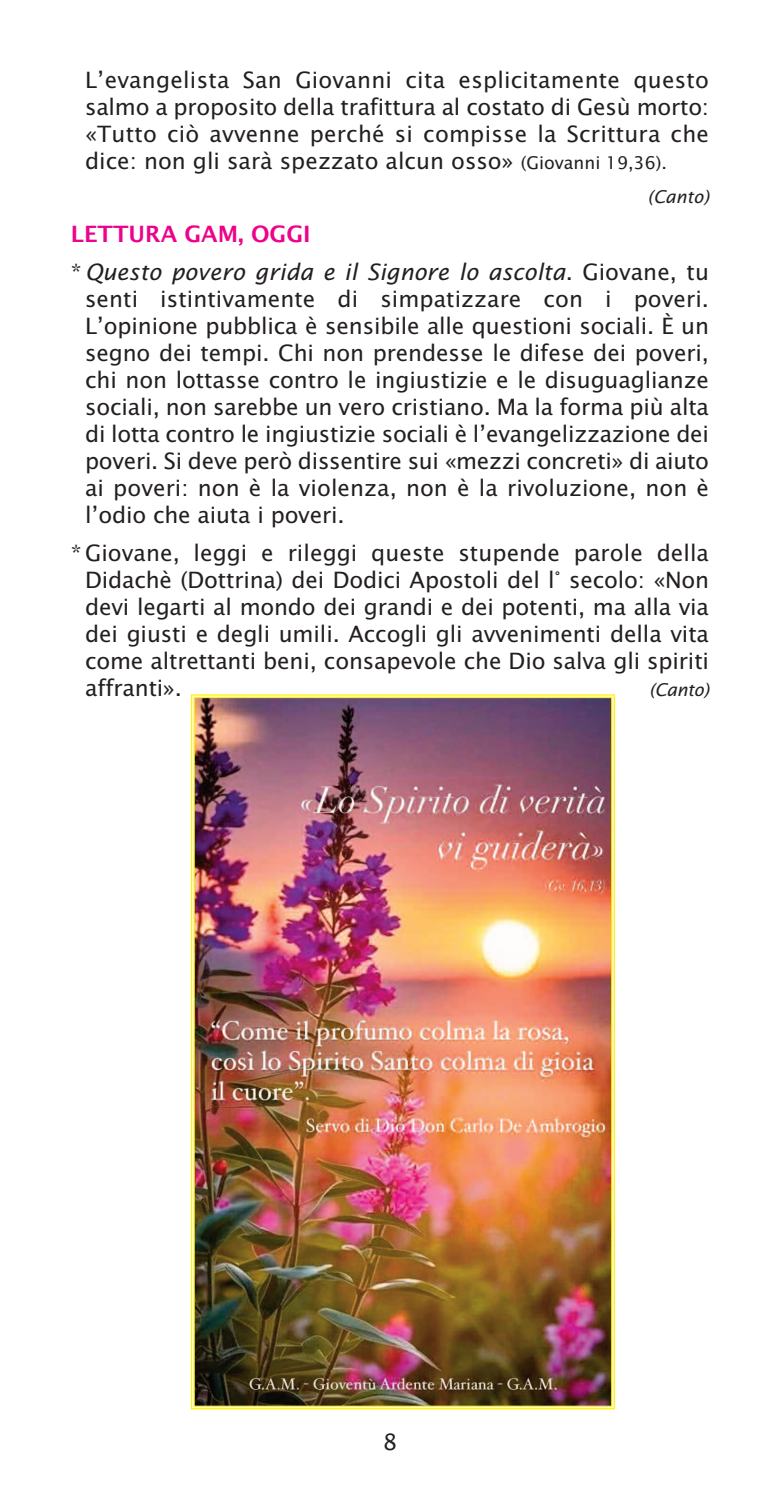
<style>
.page{position:relative;width:780px;height:1489px;background:#fff}
.page>*{position:absolute;margin:0;border:0;box-sizing:border-box;transform-origin:0 0}
.t1{font:22.5px/27px "Lucida Sans";color:#231f20;text-align:justify}
.t2{font:italic 22.5px/37.8px "Lucida Sans";letter-spacing:.005em;color:#231f20}
.t3{font:italic 17.5px "Lucida Sans";letter-spacing:-.01em;color:#231f20}
.s1{font-size:17.5px}
.s2{font-weight:600;font-style:normal;color:#ed028c}
.s3{font-style:normal}
</style>
<div class="page">
<img style="left:195px;top:699px;width:415px;height:705px">
<p class="t1" style="left:85px;top:67px;width:625px">L’evangelista San Giovanni cita esplicitamente questo salmo a proposito della trafittura al costato di Gesù morto: «Tutto ciò avvenne perché si compisse la Scrittura che dice: non gli sarà spezzato alcun osso» <span class="s1">(Giovanni 19,36).</span></p>
<p class="t3" style="left:647px;top:187px;width:63px">(Canto)</p>
<p class="t2" style="left:71px;top:215px;width:639px"><span class="s2">LETTURA GAM, OGGI<br></span><span class="s3">*</span>Questo povero grida e il Signore lo ascolta<span class="s3">. Giovane, tu</span></p>
<p class="t1" style="left:85px;top:285px;width:625px">senti istintivamente di simpatizzare con i poveri.<br>L’opinione pubblica è sensibile alle questioni sociali. È un segno dei tempi. Chi non prendesse le difese dei poveri, chi non lottasse contro le ingiustizie e le disuguaglianze sociali, non sarebbe un vero cristiano. Ma la forma più alta di lotta contro le ingiustizie sociali è l’evangelizzazione dei poveri. Si deve però dissentire sui «mezzi concreti» di aiuto ai poveri: non è la violenza, non è la rivoluzione, non è l’odio che aiuta i poveri.</p>
<p class="t1" style="left:85px;top:539px;width:625px;text-indent:-14px">* Giovane, leggi e rileggi queste stupende parole della Didachè (Dottrina) dei Dodici Apostoli del l° secolo: «Non devi legarti al mondo dei grandi e dei potenti, ma alla via dei giusti e degli umili. Accogli gli avvenimenti della vita come altrettanti beni, consapevole che Dio salva gli spiriti affranti».</p>
<p class="t3" style="left:649px;top:679px;width:61px">(Canto)</p>
<p class="t1" style="left:383px;top:1428px;width:16px">8</p>
</div>
